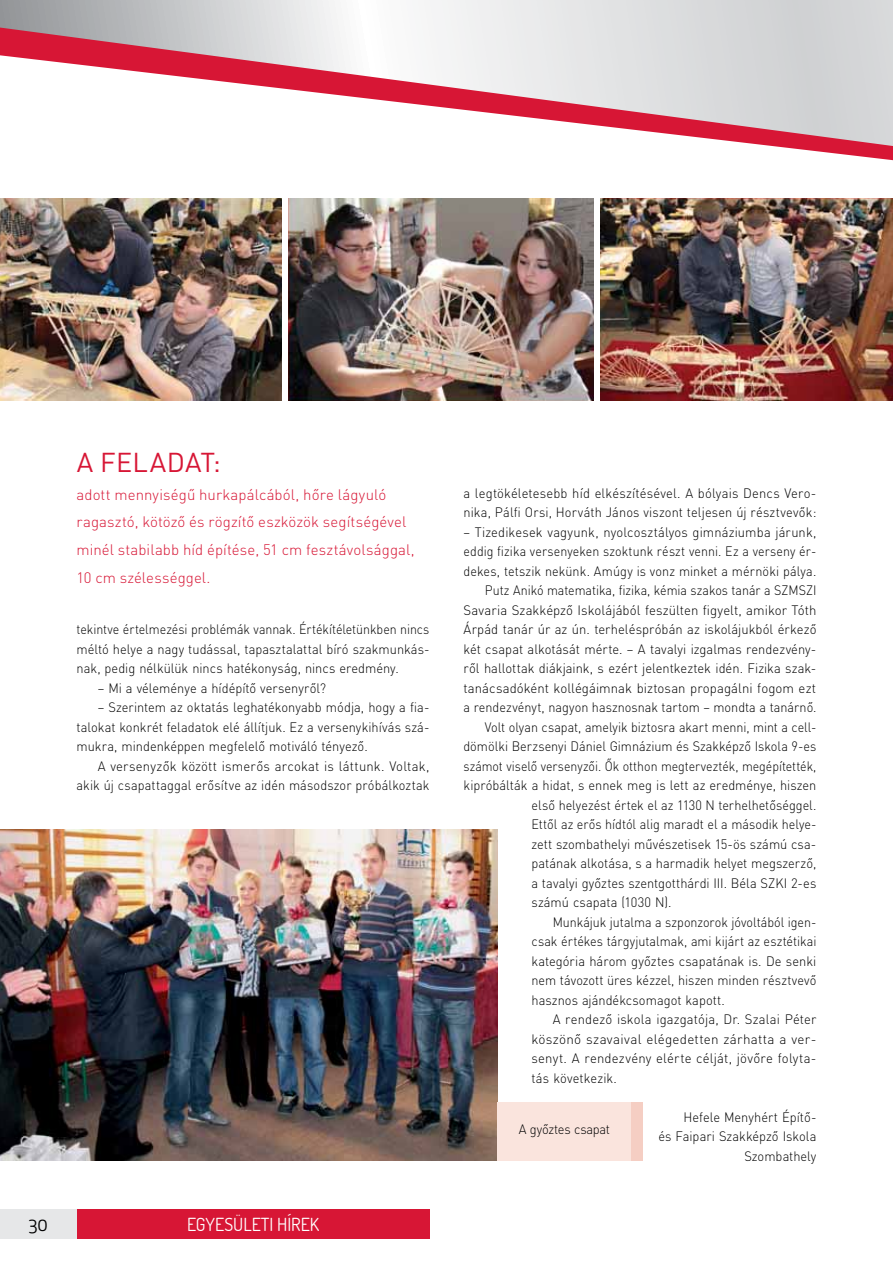
<style>
.page{position:relative;width:893px;height:1263px;background:#fff}
.page>*{position:absolute;margin:0;border:0;box-sizing:border-box;transform-origin:0 0}
.t1{font:27px "DIN Pro";letter-spacing:.01em;color:#d71635}
.t2{font:18px "Terminal Dosis";color:#fff}
.t3{font:18px "Apex New";color:#000}
.t4{font:300 15px/27.6px "DIN Pro";letter-spacing:.005em;color:#d71635}
.t5{font:300 13.5px/19.5px "DIN Pro";letter-spacing:.005em;color:#000;text-align:justify;scale:.95 1}
.t6{font:300 13.5px/19.5px "DIN Pro";letter-spacing:.005em;color:#000;scale:.96 1}
.t7{font:300 13.5px/19.5px "DIN Pro";letter-spacing:.005em;color:#000;text-align:justify;scale:.92 1}
.t8{font:300 13.5px/19.5px "DIN Pro";letter-spacing:.005em;color:#000;text-align:right}
.t9{font:300 13.5px "DIN Pro";letter-spacing:.005em;color:#000;scale:.94 1}
.t10{font:300 13.5px "DIN Pro";letter-spacing:.005em;color:#000;scale:.93 1}
.t11{font:300 13.5px "DIN Pro";letter-spacing:-.015em;color:#000;scale:.95 1}
</style>
<div class="page">
<svg style="left:0;top:0;width:893px;height:205px"></svg>
<div style="left:77px;top:1209px;width:352px;height:30px;background:#d71635"></div>
<div style="left:0;top:1209px;width:77px;height:30px;background:#e6e7e8"></div>
<img style="left:0;top:829px;width:497px;height:332px">
<img style="left:600px;top:198px;width:293px;height:203px">
<img style="left:0;top:199px;width:281px;height:202px">
<img style="left:288px;top:199px;width:305px;height:202px">
<div style="left:631px;top:1102px;width:12px;height:59px;background:#f5cec3"></div>
<div style="left:497px;top:1102px;width:134px;height:59px;background:#fae4dd"></div>
<h1 class="t1" style="left:77px;top:453px;width:146px">A FELADAT:</h1>
<p class="t4" style="left:77px;top:482px;width:340px">adott mennyiségű hurkapálcából, hőre lágyuló ragasztó, kötöző és rögzítő eszközök segítségével minél stabilabb híd építése, 51 cm fesztávolsággal, 10 cm szélességgel.</p>
<p class="t7" style="left:77px;top:621px;width:385px">tekintve értelmezési problémák vannak. Értékítéletünkben nincs méltó helye a nagy tudással, tapasztalattal bíró szakmunkás&shy;nak, pedig nélkülük nincs hatékonyság, nincs eredmény.</p>
<p class="t5" style="left:98px;top:680px;width:242px">– Mi a véleménye a hídépítő versenyről?</p>
<p class="t5" style="left:77px;top:699px;width:373px;text-indent:21px">– Szerintem az oktatás leghatékonyabb módja, hogy a fia&shy;talokat konkrét feladatok elé állítjuk. Ez a versenykihívás szá&shy;mukra, mindenképpen megfelelő motiváló tényező.</p>
<p class="t8" style="left:77px;top:758px;width:354px">A versenyzők között ismerős arcokat is láttunk. Voltak, akik új csapattaggal erősítve az idén másodszor próbálkoztak</p>
<h2 class="t3" style="left:29px;top:1217px;width:21px">30</h2>
<h2 class="t2" style="left:187px;top:1212px;width:134px">EGYESÜLETI HÍREK</h2>
<p class="t6" style="left:463px;top:485px;width:369px">a legtökéletesebb híd elkészítésével. A bólyais Dencs Vero&shy;nika, Pálfi Orsi, Horváth János viszont teljesen új résztvevők:</p>
<p class="t6" style="left:463px;top:524px;width:369px">– Tizedikesek vagyunk, nyolcosztályos gimnáziumba járunk,</p>
<p class="t7" style="left:463px;top:543px;width:385px">eddig fizika versenyeken szoktunk részt venni. Ez a verseny ér-</p>
<p class="t9" style="left:463px;top:566px;width:377px">dekes, tetszik nekünk. Amúgy is vonz minket a mérnöki pálya.</p>
<p class="t7" style="left:485px;top:582px;width:362px">Putz Anikó matematika, fizika, kémia szakos tanár a SZMSZI</p>
<p class="t8" style="left:463px;top:602px;width:354px">Savaria Szakképző Iskolájából feszülten figyelt, amikor Tóth</p>
<p class="t6" style="left:463px;top:621px;width:369px">Árpád tanár úr az ún. terheléspróbán az iskolájukból érkező</p>
<p class="t6" style="left:463px;top:641px;width:369px">két csapat alkotását mérte. – A tavalyi izgalmas rendezvény-</p>
<p class="t6" style="left:463px;top:660px;width:369px">ről hallottak diákjaink, s ezért jelentkeztek idén. Fizika szak-</p>
<p class="t8" style="left:463px;top:680px;width:354px">tanácsadóként kollégáimnak biztosan propagálni fogom ezt</p>
<p class="t9" style="left:463px;top:703px;width:377px">a rendezvényt, nagyon hasznosnak tartom – mondta a tanárnő.</p>
<p class="t10" style="left:485px;top:722px;width:358px">Volt olyan csapat, amelyik biztosra akart menni, mint a cell-</p>
<p class="t9" style="left:463px;top:742px;width:377px">dömölki Berzsenyi Dániel Gimnázium és Szakképző Iskola 9-es</p>
<p class="t7" style="left:463px;top:758px;width:385px">számot viselő versenyzői. Ők otthon megtervezték, megépítették,</p>
<p class="t5" style="left:463px;top:777px;width:373px">kipróbálták a hidat, s ennek meg is lett az eredménye, hiszen</p>
<p class="t9" style="left:531px;top:800px;width:305px">első helyezést értek el az 1130 N terhelhetőséggel.</p>
<p class="t10" style="left:531px;top:820px;width:308px">Ettől az erős hídtól alig maradt el a második helye-</p>
<p class="t5" style="left:531px;top:836px;width:301px">zett szombathelyi művészetisek 15-ös számú csa-</p>
<p class="t5" style="left:531px;top:855px;width:301px">patának alkotása, s a harmadik helyet megszerző,</p>
<p class="t5" style="left:531px;top:875px;width:301px">a tavalyi győztes szentgotthárdi III. Béla SZKI 2-es</p>
<p class="t5" style="left:531px;top:894px;width:149px">számú csapata (1030 N).</p>
<p class="t10" style="left:553px;top:917px;width:285px">Munkájuk jutalma a szponzorok jóvoltából igen-</p>
<p class="t10" style="left:531px;top:937px;width:308px">csak értékes tárgyjutalmak, ami kijárt az esztétikai</p>
<p class="t5" style="left:531px;top:953px;width:301px">kategória három győztes csapatának is. De senki</p>
<p class="t9" style="left:531px;top:976px;width:305px">nem távozott üres kézzel, hiszen minden résztvevő</p>
<p class="t5" style="left:531px;top:992px;width:205px">hasznos ajándékcsomagot kapott.</p>
<p class="t6" style="left:553px;top:1011px;width:276px">A rendező iskola igazgatója, Dr. Szalai Péter</p>
<p class="t8" style="left:531px;top:1031px;width:286px">köszönő szavaival elégedetten zárhatta a ver-</p>
<p class="t8" style="left:531px;top:1050px;width:286px">senyt. A rendezvény elérte célját, jövőre folyta-</p>
<p class="t5" style="left:531px;top:1070px;width:91px">tás következik.</p>
<p class="t5" style="left:658px;top:1109px;width:168px;text-align:right">Hefele Menyhért Építő-<br>és Faipari Szakképző Iskola<br>Szombathely</p>
<p class="t11" style="left:519px;top:1124px;width:97px">A győztes csapat</p>
</div>
